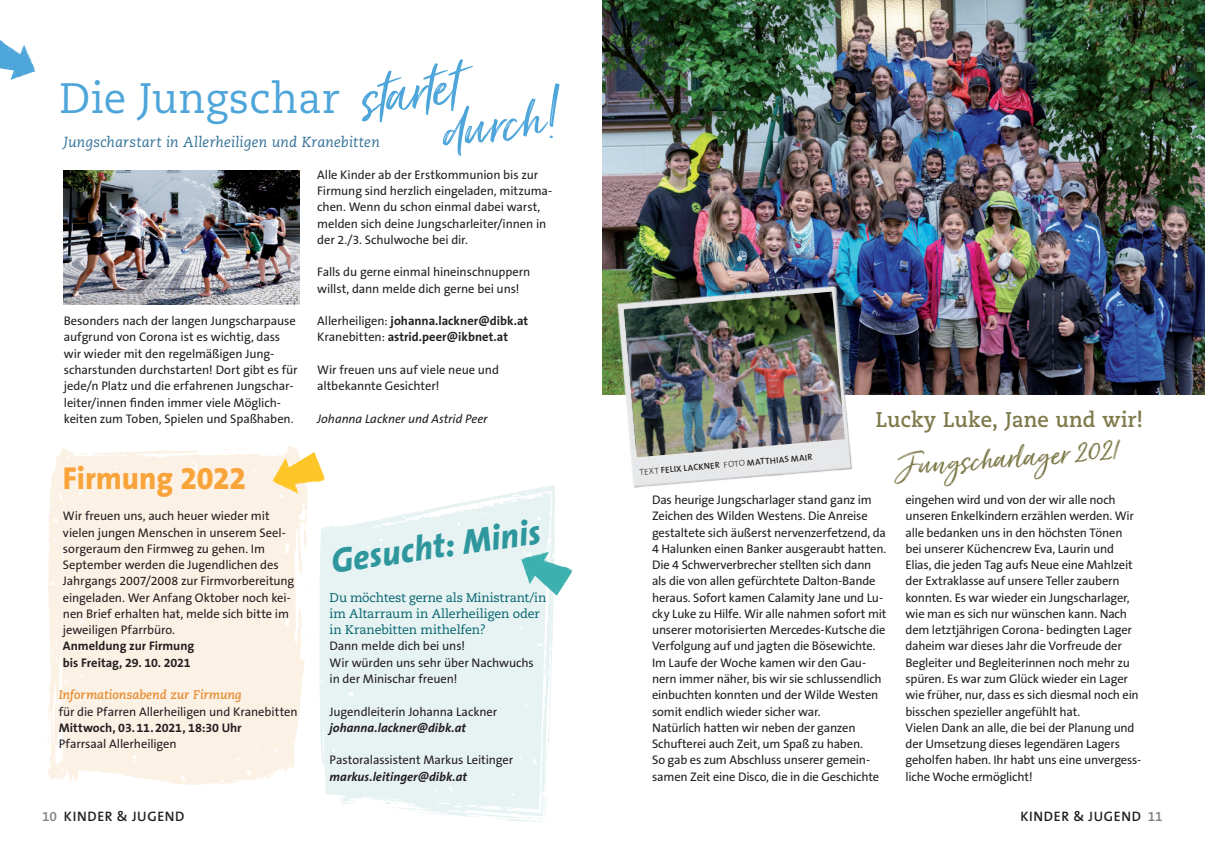
<style>
.page{position:relative;width:1205px;height:851px;background:#fff}
.page>*{position:absolute;margin:0;border:0;box-sizing:border-box;transform-origin:0 0}
.t1{font:71.62px "Just Lovely Slanted Wide";color:#4da5da;scale:.95 1}
.t2{font:42.5px "Caecilia LT Std";letter-spacing:.01em;color:#4da5da;scale:.95 1}
.t3{font:39.5px "Just Lovely Slanted Wide";color:#7e7a4b;scale:.95 1}
.t4{font:italic 800 35px "The Sans B W8";color:#2e979d;scale:.95 1}
.t5{font:800 31.88px "The Sans B W8";letter-spacing:-.005em;color:#f9a43a;scale:.95 1}
.t6{font:700 21.25px "Caecilia LT Std";letter-spacing:.005em;color:#7e7a4b;scale:.95 1}
.t7{font:italic 14.5px "Caecilia LT Std";letter-spacing:.01em;color:#337298}
.t8{font:600 13.75px "The Sans B W6";letter-spacing:.05em;color:#231f20}
.t9{font:12.5px/16.2px "The Sans B W5 Plain";letter-spacing:-.01em;color:#231f20}
.t10{font:700 12.5px/16.2px "The Sans B W7";color:#231f20}
.t11{font:12.5px/16.2px "Caecilia LT Std";letter-spacing:-.01em;color:#00616c}
.t12{font:italic 700 12.5px "The Sans B W7";letter-spacing:.005em;color:#231f20}
.t13{font:italic 12.5px "The Sans B W5 Plain";color:#231f20}
.t14{font:italic 700 12.5px "Caecilia LT Std";letter-spacing:-.01em;color:#e68e35}
.t15{font:600 8.75px "The Sans B W6";color:#231f20}
.s1{font-family:"The Sans B W5 Plain";font-weight:400}
.s2{font-family:"The Sans B W3";font-weight:300}
.s3{color:#808285}
</style>
<div class="page">
<svg style="left:319px;top:485px;width:236px;height:337px;fill:#e7f3f3"></svg>
<svg style="left:47px;top:448px;width:260px;height:337px;background:#fcf2e7"></svg>
<img style="left:64px;top:170px;width:235px;height:134px">
<img style="left:602px;top:0;width:603px;height:394px">
<img style="left:610px;top:269px;width:249px;height:219px">
<img style="left:624px;top:291px;width:221px;height:166px">
<svg style="left:512px;top:539px;width:61px;height:63px"></svg>
<svg style="left:0;top:40px;width:36px;height:40px"></svg>
<svg style="left:266px;top:446px;width:63px;height:57px"></svg>
<h1 class="t1" style="left:352px;top:57px;width:108px;rotate:-9deg">startet</h1>
<h2 class="t2" style="left:60px;top:73px;width:296px">Die Jungschar</h2>
<h1 class="t1" style="left:434px;top:90px;width:129px;rotate:-9deg">durch!</h1>
<p class="t7" style="left:64px;top:134px;width:317px">Jungscharstart in Allerheiligen und Kranebitten</p>
<p class="t9" style="left:64px;top:313px;width:235px">Besonders nach der langen Jungscharpause aufgrund von Corona ist es wichtig, dass wir wieder mit den regelmäßigen Jung&shy;scharstunden durchstarten! Dort gibt es für jede/n Platz und die erfahrenen Jungschar&shy;leiter/innen finden immer viele Möglich&shy;keiten zum Toben, Spielen und Spaßhaben.</p>
<h3 class="t5" style="left:63px;top:457px;width:194px">Firmung 2022</h3>
<p class="t9" style="left:63px;top:508px;width:233px">Wir freuen uns, auch heuer wieder mit vielen jungen Menschen in unserem Seel&shy;sorgeraum den Firmweg zu gehen. Im September werden die Jugendlichen des Jahrgangs 2007/2008 zur Firmvorbereitung eingeladen. Wer Anfang Oktober noch kei&shy;nen Brief erhalten hat, melde sich bitte im jeweiligen Pfarrbüro.</p>
<p class="t10" style="left:63px;top:638px;width:133px">Anmeldung zur Firmung bis Freitag, 29. 10. 2021</p>
<p class="t14" style="left:59px;top:687px;width:185px">Informationsabend zur Firmung</p>
<p class="t9" style="left:59px;top:703px;width:240px">für die Pfarren Allerheiligen und Kranebitten</p>
<p class="t10" style="left:59px;top:719px;width:184px">Mittwoch, 03.11.2021, 18:30 Uhr</p>
<p class="t9" style="left:59px;top:735px;width:119px">Pfarrsaal Allerheiligen</p>
<p class="t9" style="left:317px;top:166px;width:236px">Alle Kinder ab der Erstkommunion bis zur Firmung sind herzlich eingeladen, mitzuma&shy;chen. Wenn du schon einmal dabei warst, melden sich deine Jungscharleiter/innen in der 2./3. Schulwoche bei dir.</p>
<p class="t9" style="left:317px;top:264px;width:215px">Falls du gerne einmal hineinschnuppern willst, dann melde dich gerne bei uns!</p>
<p class="t10" style="left:317px;top:313px;width:213px"><span class="s1">Allerheiligen:</span> johanna.lackner@dibk.at<br><span class="s1">Kranebitten:</span> astrid.peer@ikbnet.at</p>
<p class="t9" style="left:317px;top:361px;width:183px">Wir freuen uns auf viele neue und altbekannte Gesichter!</p>
<p class="t13" style="left:317px;top:411px;width:172px">Johanna Lackner und Astrid Peer</p>
<h3 class="t4" style="left:328px;top:538px;width:224px;rotate:-8deg">Gesucht: Minis</h3>
<p class="t11" style="left:330px;top:589px;width:218px">Du möchtest gerne als Ministrant/in im Altarraum in Allerheiligen oder in Kranebitten mithelfen?</p>
<p class="t9" style="left:330px;top:638px;width:206px">Dann melde dich bei uns!<br>Wir würden uns sehr über Nachwuchs in der Minischar freuen!</p>
<p class="t9" style="left:330px;top:703px;width:169px">Jugendleiterin Johanna Lackner</p>
<p class="t12" style="left:330px;top:719px;width:138px">johanna.lackner@dibk.at</p>
<p class="t9" style="left:330px;top:751px;width:185px">Pastoralassistent Markus Leitinger</p>
<p class="t12" style="left:330px;top:768px;width:139px">markus.leitinger@dibk.at</p>
<p class="t15" style="left:639px;top:466px;width:175px;rotate:-5deg"><span class="s2">TEXT</span> FELIX LACKNER <span class="s2">FOTO</span> MATTHIAS MAIR</p>
<h3 class="t6" style="left:876px;top:406px;width:283px">Lucky Luke, Jane und wir!</h3>
<h3 class="t3" style="left:894px;top:444px;width:236px;rotate:-5deg">Jungscharlager 2021</h3>
<p class="t9" style="left:652px;top:491px;width:236px">Das heurige Jungscharlager stand ganz im Zeichen des Wilden Westens. Die Anreise gestaltete sich äußerst nervenzerfetzend, da 4 Halunken einen Banker ausgeraubt hatten.<br>Die 4 Schwerverbrecher stellten sich dann als die von allen gefürchtete Dalton-Bande heraus. Sofort kamen Calamity Jane und Lu&shy;cky Luke zu Hilfe. Wir alle nahmen sofort mit unserer motorisierten Mercedes-Kutsche die Verfolgung auf und jagten die Bösewichte.<br>Im Laufe der Woche kamen wir den Gau&shy;nern immer näher, bis wir sie schlussendlich einbuchten konnten und der Wilde Westen somit endlich wieder sicher war.<br>Natürlich hatten wir neben der ganzen Schufterei auch Zeit, um Spaß zu haben.<br>So gab es zum Abschluss unserer gemein&shy;samen Zeit eine Disco, die in die Geschichte</p>
<p class="t9" style="left:905px;top:491px;width:237px">eingehen wird und von der wir alle noch unseren Enkelkindern erzählen werden. Wir alle bedanken uns in den höchsten Tönen bei unserer Küchencrew Eva, Laurin und Elias, die jeden Tag aufs Neue eine Mahlzeit der Extraklasse auf unsere Teller zaubern konnten. Es war wieder ein Jungscharlager, wie man es sich nur wünschen kann. Nach dem letztjährigen Corona- bedingten Lager daheim war dieses Jahr die Vorfreude der Begleiter und Begleiterinnen noch mehr zu spüren. Es war zum Glück wieder ein Lager wie früher, nur, dass es sich diesmal noch ein bisschen spezieller angefühlt hat.<br>Vielen Dank an alle, die bei der Planung und der Umsetzung dieses legendären Lagers geholfen haben. Ihr habt uns eine unvergess&shy;liche Woche ermöglicht!</p>
<p class="t8" style="left:42px;top:807px;width:144px"><span class="s3">10</span> KINDER &amp; JUGEND</p>
<p class="t8" style="left:1020px;top:807px;width:144px">KINDER &amp; JUGEND <span class="s3">11</span></p>
</div>
